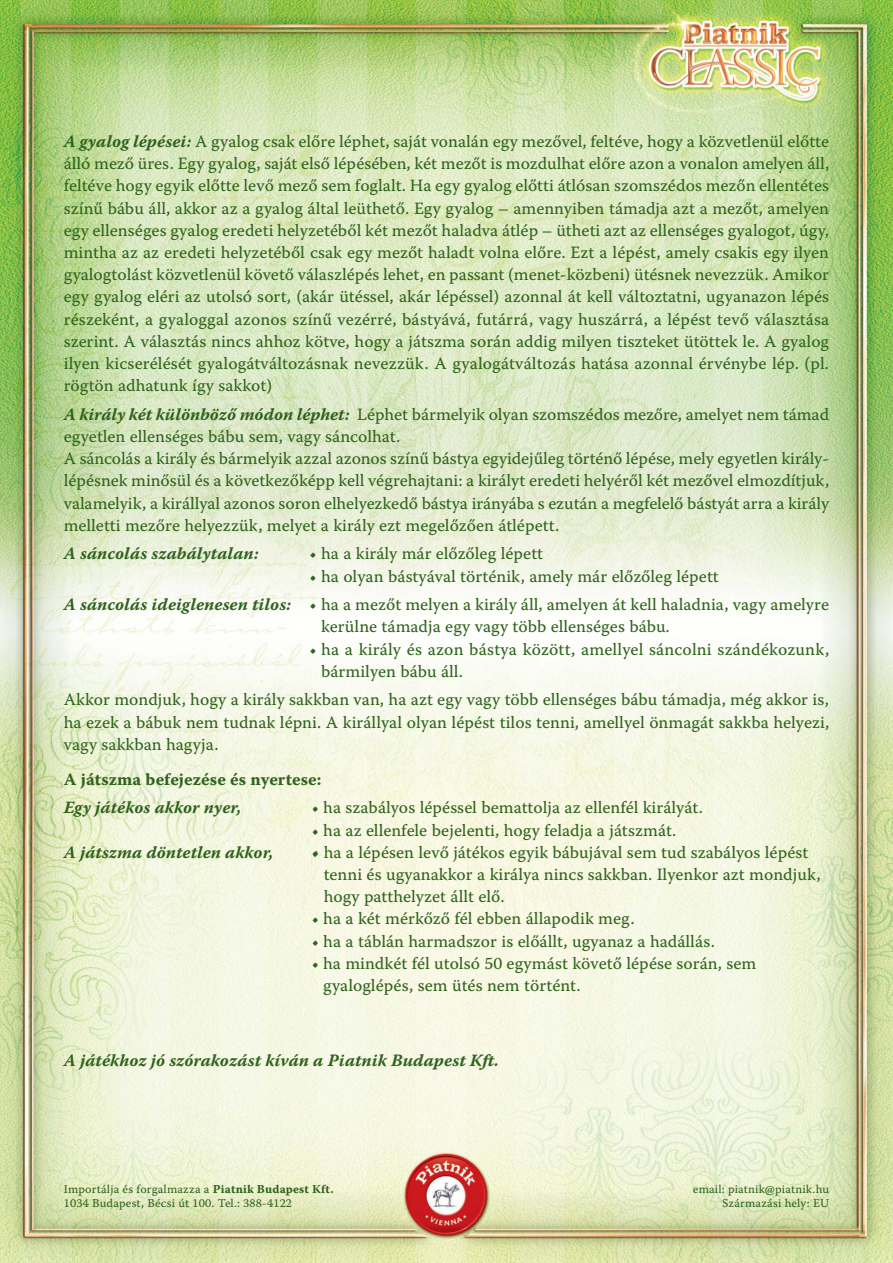
<style>
.page{position:relative;width:893px;height:1263px;background:#fff}
.page>*{position:absolute;margin:0;border:0;box-sizing:border-box;transform-origin:0 0}
.t1{font:17.25px/22.2px "Warnock Pro Capt";color:#2f631c}
.t2{font:17.25px "Warnock Pro Bold It Capt";color:#2f631c}
.t3{font:17.25px "Warnock Pro Bold Capt";color:#2f631c}
.t4{font:12px/14.4px "Warnock Pro Capt";letter-spacing:.01em;color:#2f631c}
.s1{font-family:"Warnock Pro Bold It Capt"}
.s2{font-family:"Warnock Pro Bold Capt"}
</style>
<div class="page">
<img style="left:0;top:0;width:893px;height:1263px">
<p class="t1" style="left:64px;top:132px;width:767px;text-align:justify"><span class="s1">A gyalog lépései:</span> A gyalog csak előre léphet, saját vonalán egy mezővel, feltéve, hogy a közvetlenül előtte álló mező üres. Egy gyalog, saját első lépésében, két mezőt is mozdulhat előre azon a vonalon amelyen áll, feltéve hogy egyik előtte levő mező sem foglalt. Ha egy gyalog előtti átlósan szomszédos mezőn ellentétes színű bábu áll, akkor az a gyalog által leüthető. Egy gyalog – amennyiben támadja azt a mezőt, amelyen egy ellenséges gyalog eredeti helyzetéből két mezőt haladva átlép – ütheti azt az ellenséges gyalogot, úgy, mintha az az eredeti helyzetéből csak egy mezőt haladt volna előre. Ezt a lépést, amely csakis egy ilyen gyalogtolást közvetlenül követő válaszlépés lehet, en passant (menet-közbeni) ütésnek nevezzük. Amikor egy gyalog eléri az utolsó sort, (akár ütéssel, akár lépéssel) azonnal át kell változtatni, ugyanazon lépés részeként, a gyaloggal azonos színű vezérré, bástyává, futárrá, vagy huszárrá, a lépést tevő választása szerint. A választás nincs ahhoz kötve, hogy a játszma során addig milyen tiszteket ütöttek le. A gyalog ilyen kicserélését gyalogátváltozásnak nevezzük. A gyalogátváltozás hatása azonnal érvénybe lép. (pl. rögtön adhatunk így sakkot)</p>
<p class="t1" style="left:64px;top:405px;width:767px"><span class="s1">A király két különböző módon léphet:</span> Léphet bármelyik olyan szomszédos mezőre, amelyet nem támad egyetlen ellenséges bábu sem, vagy sáncolhat.<br>A sáncolás a király és bármelyik azzal azonos színű bástya egyidejűleg történő lépése, mely egyetlen király&shy;lépésnek minősül és a következőképp kell végrehajtani: a királyt eredeti helyéről két mezővel elmozdítjuk, valamelyik, a királlyal azonos soron elhelyezkedő bástya irányába s ezután a megfelelő bástyát arra a király melletti mezőre helyezzük, melyet a király ezt megelőzően átlépett.</p>
<p class="t2" style="left:64px;top:547px;width:196px">A sáncolás szabálytalan:</p>
<p class="t1" style="left:309px;top:544px;width:235px">• ha a király már előzőleg lépett</p>
<p class="t1" style="left:64px;top:563px;width:767px;line-height:28.7px;text-indent:246px">• ha olyan bástyával történik, amely már előzőleg lépett<br><span class="s1">A sáncolás ideiglenesen tilos:</span> • ha a mezőt melyen a király áll, amelyen át kell haladnia, vagy amelyre</p>
<p class="t1" style="left:321px;top:617px;width:350px">kerülne támadja egy vagy több ellenséges bábu.</p>
<p class="t1" style="left:321px;top:639px;width:510px;text-indent:-12px">• ha a király és azon bástya között, amellyel sáncolni szándékozunk, bármilyen bábu áll.</p>
<p class="t1" style="left:64px;top:690px;width:767px;text-align:justify">Akkor mondjuk, hogy a király sakkban van, ha azt egy vagy több ellenséges bábu támadja, még akkor is, ha ezek a bábuk nem tudnak lépni. A királlyal olyan lépést tilos tenni, amellyel önmagát sakkba helyezi, vagy sakkban hagyja.</p>
<p class="t3" style="left:64px;top:769px;width:259px">A játszma befejezése és nyertese:</p>
<p class="t2" style="left:64px;top:801px;width:179px">Egy játékos akkor nyer,</p>
<p class="t1" style="left:312px;top:798px;width:393px">• ha szabályos lépéssel bemattolja az ellenfél királyát.</p>
<p class="t1" style="left:312px;top:820px;width:366px">• ha az ellenfele bejelenti, hogy feladja a játszmát.</p>
<p class="t2" style="left:64px;top:845px;width:211px">A játszma döntetlen akkor,</p>
<p class="t1" style="left:324px;top:843px;width:499px;text-indent:-12px"><span class="s1">•</span> ha a lépésen levő játékos egyik bábujával sem tud szabályos lépést tenni és ugyanakkor a királya nincs sakkban. Ilyenkor azt mondjuk, hogy patthelyzet állt elő.</p>
<p class="t1" style="left:312px;top:909px;width:324px">• ha a két mérkőző fél ebben állapodik meg.</p>
<p class="t1" style="left:312px;top:931px;width:405px">• ha a táblán harmadszor is előállt, ugyanaz a hadállás.</p>
<p class="t1" style="left:323px;top:954px;width:435px;text-indent:-11px">• ha mindkét fél utolsó 50 egymást követő lépése során, sem gyaloglépés, sem ütés nem történt.</p>
<p class="t2" style="left:64px;top:1054px;width:437px">A játékhoz jó szórakozást kíván a Piatnik Budapest Kft.</p>
<p class="t4" style="left:64px;top:1182px;width:271px">Importálja és forgalmazza a <span class="s2">Piatnik Budapest Kft.<br></span>1034 Budapest, Bécsi út 100. Tel.: 388-4122</p>
<p class="t4" style="left:693px;top:1182px;width:138px;text-align:right">email: piatnik@piatnik.hu<br>Származási hely: EU</p>
</div>
